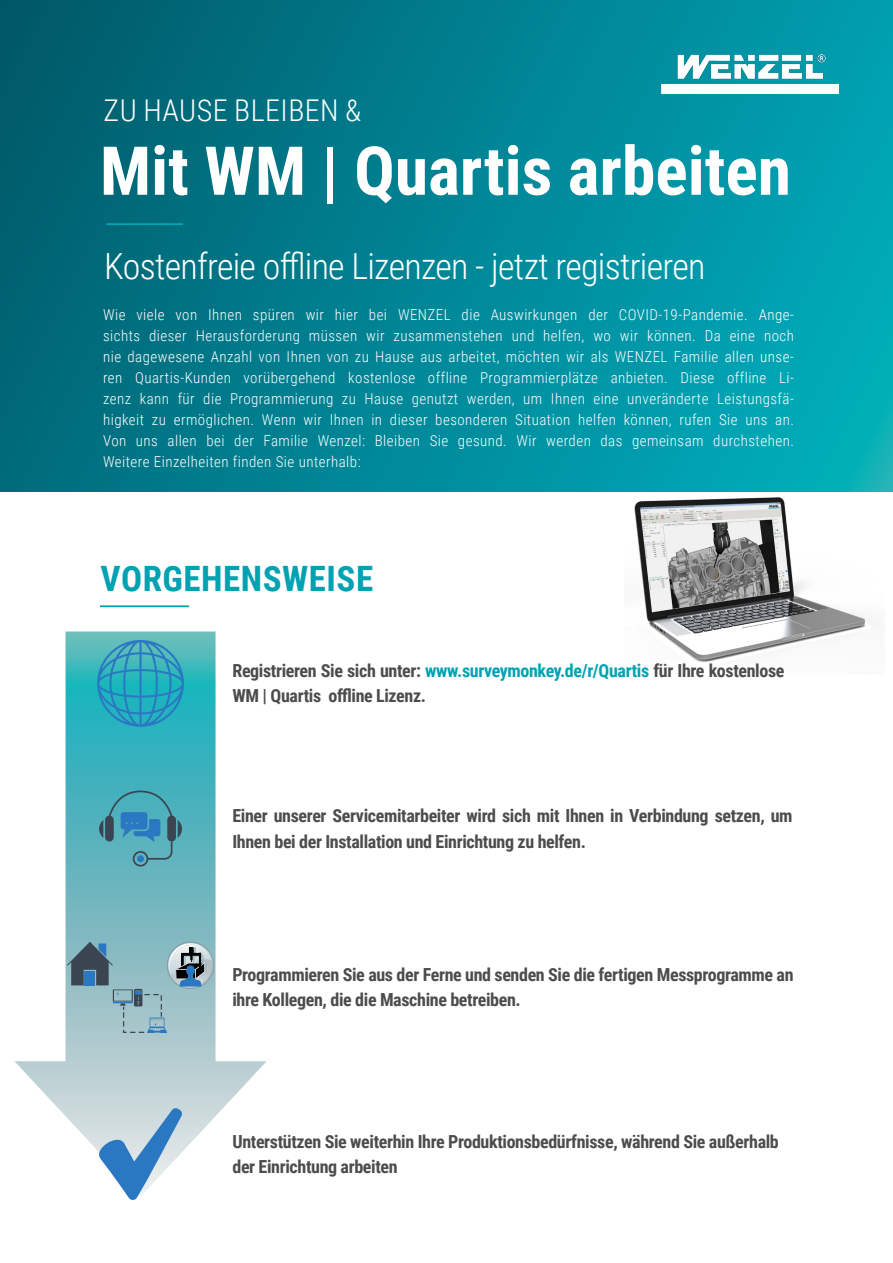
<style>
.page{position:relative;width:893px;height:1263px;background:#fff}
.page>*{position:absolute;margin:0;border:0;box-sizing:border-box;transform-origin:0 0}
.t1{font:700 67.5px "Roboto Condensed";color:#fff}
.t2{font:300 36px "Roboto Condensed";letter-spacing:-.02em;color:#fff}
.t3{font:700 34.95px "Roboto Condensed";letter-spacing:.015em;color:#00a2b2}
.t4{font:300 30px "Roboto Condensed";letter-spacing:.015em;color:#fff}
.t5{font:700 18px/25.2px "Roboto Condensed";letter-spacing:-.02em;color:#4b4c4d}
.t6{font:300 15px/21px "Roboto Condensed";letter-spacing:.03em;color:#fff;text-align:justify}
.s1{color:#00a2b2}
</style>
<div class="page">
<svg style="left:66px;top:631px;width:150px;height:430px;background:#5eb7c0"></svg>
<img style="left:624px;top:491px;width:260px;height:171px">
<div style="left:0;top:0;width:893px;height:491px;background:linear-gradient(to right,#006171,#00a9b9)"></div>
<hr style="left:106px;top:223px;width:77px;height:2px;background:#00afc0">
<hr style="left:100px;top:605px;width:89px;height:2px;background:#00a2b2">
<svg style="left:96px;top:640px;width:89px;height:88px;background:#2fa6bd"></svg>
<div style="left:105px;top:816px;width:9px;height:25px;background:#3b4552;border-radius:4px"></div>
<svg style="left:98px;top:820px;width:5px;height:18px"></svg>
<svg style="left:178px;top:820px;width:5px;height:18px"></svg>
<div style="left:167px;top:816px;width:9px;height:25px;background:#3b4552;border-radius:4px"></div>
<svg style="left:109px;top:790px;width:63px;height:76px;background:#4a9cb2"></svg>
<svg style="left:67px;top:942px;width:147px;height:91px;background:#89adb6"></svg>
<svg style="left:14px;top:1061px;width:253px;height:139px"></svg>
<img style="left:661px;top:54px;width:178px;height:39px">
<h3 class="t4" style="left:104px;top:90px;width:259px">ZU HAUSE BLEIBEN &amp;</h3>
<h1 class="t1" style="left:100px;top:123px;width:692px">Mit WM | Quartis arbeiten</h1>
<h2 class="t2" style="left:104px;top:241px;width:603px">Kostenfreie offline Lizenzen - jetzt registrieren</h2>
<p class="t6" style="left:103px;top:303px;width:692px">Wie viele von Ihnen spüren wir hier bei WENZEL die Auswirkungen der COVID-19-Pandemie. Ange&shy;sichts dieser Herausforderung müssen wir zusammenstehen und helfen, wo wir können. Da eine noch nie dagewesene Anzahl von Ihnen von zu Hause aus arbeitet, möchten wir als WENZEL Familie allen unse&shy;ren Quartis-Kunden vorübergehend kostenlose offline Programmierplätze anbieten. Diese offline Li&shy;zenz kann für die Programmierung zu Hause genutzt werden, um Ihnen eine unveränderte Leistungsfä&shy;higkeit zu ermöglichen. Wenn wir Ihnen in dieser besonderen Situation helfen können, rufen Sie uns an.<br>Von uns allen bei der Familie Wenzel: Bleiben Sie gesund. Wir werden das gemeinsam durchstehen.<br>Weitere Einzelheiten finden Sie unterhalb:</p>
<h3 class="t3" style="left:101px;top:554px;width:274px">VORGEHENSWEISE</h3>
<p class="t5" style="left:232px;top:657px;width:554px">Registrieren Sie sich unter: <span class="s1">www.surveymonkey.de/r/Quartis</span> für Ihre kostenlose<br>WM | Quartis offline Lizenz.</p>
<p class="t5" style="left:232px;top:803px;width:562px">Einer unserer Servicemitarbeiter wird sich mit Ihnen in Verbindung setzen, um<br>Ihnen bei der Installation und Einrichtung zu helfen.</p>
<p class="t5" style="left:232px;top:961px;width:563px">Programmieren Sie aus der Ferne und senden Sie die fertigen Messprogramme an ihre Kollegen, die die Maschine betreiben.</p>
<p class="t5" style="left:232px;top:1128px;width:548px">Unterstützen Sie weiterhin Ihre Produktionsbedürfnisse, während Sie außerhalb der Einrichtung arbeiten</p>
</div>
